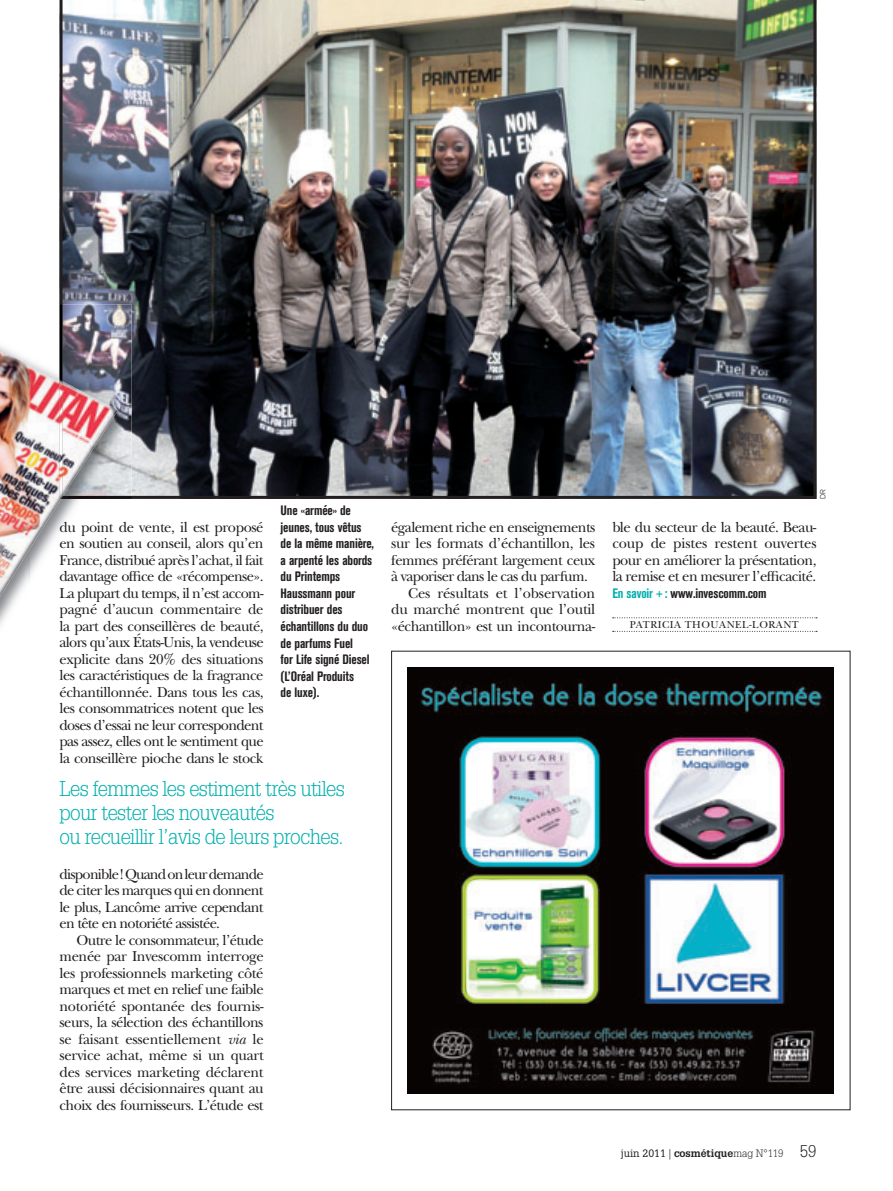
<style>
.page{position:relative;width:893px;height:1191px;background:#fff}
.page>*{position:absolute;margin:0;border:0;box-sizing:border-box;transform-origin:0 0}
.t1{font:300 21px/24px "Glypha LT Std";letter-spacing:-.03em;color:#00afad}
.t2{font:15px/16.5px "New Baskerville";letter-spacing:-.035em;color:#231f20;text-align:justify}
.t3{font:15px "New Baskerville";letter-spacing:-.01em;color:#231f20}
.t4{font:15px "New Baskerville";letter-spacing:-.015em;color:#231f20}
.t5{font:700 condensed 13.5px/16.5px "Akzidenz Grotesk BE";letter-spacing:-.01em;color:#231f20}
.t6{font:700 10.5px "Glypha LT Std";color:#231f20}
.t7{font:10.5px "New Baskerville";letter-spacing:.05em;color:#231f20}
.t8{font:300 7.5px "Akzidenz Grotesk BE";color:#231f20}
.s1{font-style:italic}
.s2{color:#00afad}
.s3{font-weight:400}
.s4{font-weight:300}
.s5{font-weight:300;font-size:16.5px}
</style>
<div class="page">
<img style="left:408px;top:668px;width:425px;height:425px">
<img style="left:461px;top:740px;width:138px;height:124px">
<img style="left:464px;top:878px;width:134px;height:124px">
<img style="left:647px;top:876px;width:134px;height:125px">
<img style="left:60px;top:0;width:756px;height:499px">
<img style="left:59px;top:304px;width:1px;height:34px">
<img style="left:44px;top:499px;width:35px;height:54px">
<img style="left:11px;top:582px;width:16px;height:26px">
<img style="left:60px;top:304px;width:72px;height:195px">
<img style="left:0;top:338px;width:61px;height:196px">
<img style="left:0;top:526px;width:44px;height:56px">
<img style="left:0;top:579px;width:11px;height:47px">
<img style="left:63px;top:381px;width:54px;height:115px">
<img style="left:60px;top:380px;width:3px;height:119px">
<svg style="left:613px;top:617px;width:204px;height:1px"></svg>
<svg style="left:613px;top:631px;width:204px;height:1px"></svg>
<p class="t2" style="left:60px;top:519px;width:206px">du point de vente, il est proposé en soutien au conseil, alors qu’en France, distribué après l’achat, il fait davantage office de «récompense».<br>La plupart du temps, il n’est accom&shy;pagné d’aucun commentaire de la part des conseillères de beauté, alors qu’aux États-Unis, la vendeuse explicite dans 20% des situations les caractéristiques de la fragrance échantillonnée. Dans tous les cas, les consommatrices notent que les doses d’essai ne leur correspondent pas assez, elles ont le sentiment que la conseillère pioche dans le stock</p>
<p class="t5" style="left:281px;top:502px;width:95px">Une «armée» de jeunes, tous vêtus de la même manière, a arpenté les abords du Printemps<br>Haussmann pour distribuer des échantillons du duo de parfums Fuel<br>for Life signé Diesel (L’Oréal Produits<br>de luxe).</p>
<h1 class="t1" style="left:60px;top:777px;width:287px">Les femmes les estiment très utiles pour tester les nouveautés<br>ou recueillir l’avis de leurs proches.</h1>
<p class="t2" style="left:60px;top:865px;width:206px">disponible ! Quand on leur demande de citer les marques qui en donnent le plus, Lancôme arrive cependant en tête en notoriété assistée.</p>
<p class="t2" style="left:60px;top:931px;width:206px;text-indent:17px">Outre le consommateur, l’étude menée par Invescomm interroge les professionnels marketing côté marques et met en relief une faible notoriété spontanée des fournis&shy;seurs, la sélection des échantillons se faisant essentiellement <span class="s1">via</span> le service achat, même si un quart des services marketing déclarent être aussi décisionnaires quant au choix des fournisseurs. L’étude est</p>
<p class="t2" style="left:391px;top:519px;width:206px">également riche en enseignements</p>
<p class="t2" style="left:391px;top:535px;width:205px">sur les formats d’échantillon, les</p>
<p class="t2" style="left:391px;top:552px;width:206px">femmes préférant largement ceux</p>
<p class="t2" style="left:391px;top:568px;width:198px">à vaporiser dans le cas du parfum.</p>
<p class="t3" style="left:408px;top:584px;width:189px">Ces résultats et l’observation</p>
<p class="t4" style="left:391px;top:600px;width:206px">du marché montrent que l’outil</p>
<p class="t2" style="left:391px;top:618px;width:206px">«échantillon» est un incontourna-</p>
<p class="t8" style="left:819px;top:499px;width:11px;rotate:-90deg">DR</p>
<p class="t2" style="left:612px;top:519px;width:206px">ble du secteur de la beauté. Beau&shy;coup de pistes restent ouvertes pour en améliorer la présentation, la remise et en mesurer l’efficacité.</p>
<p class="t5" style="left:612px;top:585px;width:156px"><span class="s2">En savoir + :</span> www.invescomm.com</p>
<p class="t7" style="left:630px;top:618px;width:170px">PATRICIA THOUANEL-LORANT</p>
<p class="t6" style="left:621px;top:1146px;width:197px"><span class="s3">juin 2011</span> <span class="s4">|</span> cosmétique<span class="s4">mag N°119</span> <span class="s5">59</span></p>
</div>
